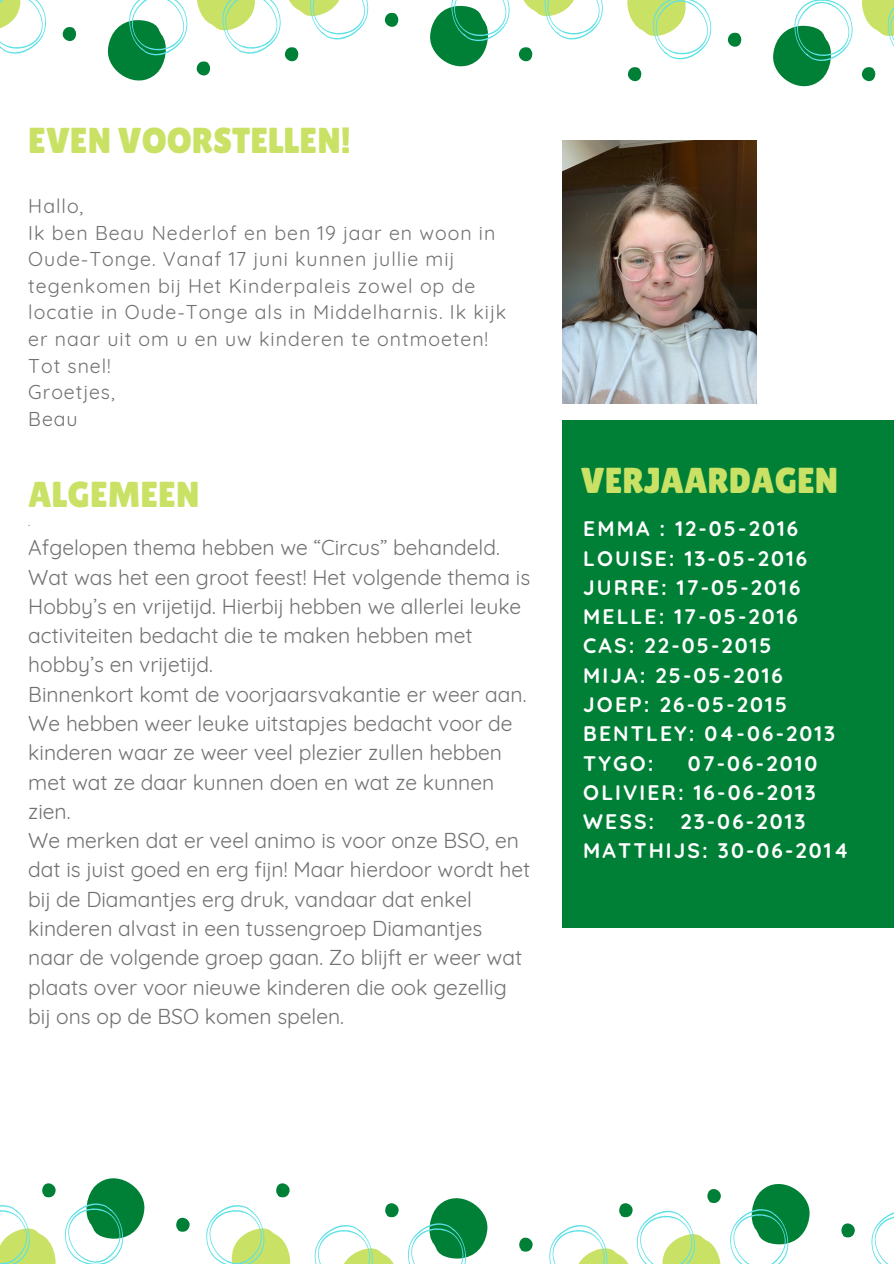
<style>
.page{position:relative;width:894px;height:1264px;background:#fff}
.page>*{position:absolute;margin:0;border:0;box-sizing:border-box;transform-origin:0 0}
.t1{font:36px "Lilita One";color:#c9e265}
.t2{font:21px/29.2px "Quicksand";color:#717171}
.t3{font:700 21px "Quicksand";letter-spacing:.1em;color:#fff}
.t4{font:19.5px/26.5px "Quicksand";letter-spacing:.05em;color:#717171}
.t5{font:12.3px "Quicksand";color:#717171}
</style>
<div class="page">
<svg style="left:0;top:0;width:46px;height:54px"></svg>
<svg style="left:62px;top:27px;width:15px;height:14px"></svg>
<svg style="left:107px;top:0;width:262px;height:80px"></svg>
<svg style="left:384px;top:12px;width:15px;height:15px"></svg>
<svg style="left:430px;top:0;width:173px;height:66px"></svg>
<svg style="left:627px;top:67px;width:15px;height:15px"></svg>
<svg style="left:627px;top:0;width:84px;height:60px"></svg>
<svg style="left:727px;top:32px;width:15px;height:15px"></svg>
<svg style="left:861px;top:67px;width:15px;height:15px"></svg>
<svg style="left:773px;top:0;width:79px;height:86px"></svg>
<svg style="left:862px;top:0;width:31px;height:45px"></svg>
<svg style="left:871px;top:1212px;width:22px;height:51px"></svg>
<svg style="left:841px;top:1223px;width:13px;height:14px"></svg>
<svg style="left:730px;top:1184px;width:80px;height:79px"></svg>
<svg style="left:549px;top:1189px;width:172px;height:74px"></svg>
<svg style="left:519px;top:1237px;width:14px;height:14px"></svg>
<svg style="left:385px;top:1203px;width:14px;height:14px"></svg>
<svg style="left:408px;top:1198px;width:80px;height:65px"></svg>
<svg style="left:314px;top:1225px;width:79px;height:38px"></svg>
<svg style="left:276px;top:1183px;width:14px;height:14px"></svg>
<svg style="left:206px;top:1205px;width:85px;height:58px"></svg>
<svg style="left:176px;top:1217px;width:14px;height:15px"></svg>
<svg style="left:0;top:1178px;width:145px;height:85px"></svg>
<div style="left:562px;top:420px;width:331px;height:507px;background:#008037"></div>
<img style="left:562px;top:141px;width:194px;height:262px">
<p class="t1" style="left:28px;top:119px;width:324px">EVEN VOORSTELLEN!</p>
<p class="t4" style="left:28px;top:192px;width:57px">Hallo,</p>
<p class="t4" style="left:28px;top:219px;width:479px">Ik ben Beau Nederlof en ben 19 jaar en woon in Oude-Tonge. Vanaf 17 juni kunnen jullie mij tegenkomen bij Het Kinderpaleis zowel op de locatie in Oude-Tonge als in Middelharnis. Ik kijk er naar uit om u en uw kinderen te ontmoeten!</p>
<p class="t4" style="left:28px;top:352px;width:84px">Tot snel!</p>
<p class="t4" style="left:28px;top:378px;width:88px">Groetjes,</p>
<p class="t4" style="left:28px;top:405px;width:51px">Beau</p>
<p class="t1" style="left:28px;top:474px;width:172px">ALGEMEEN</p>
<p class="t1" style="left:580px;top:460px;width:259px">VERJAARDAGEN</p>
<p class="t5" style="left:28px;top:514px;width:4px">.</p>
<p class="t3" style="left:583px;top:515px;width:216px">EMMA : 12-05-2016</p>
<p class="t3" style="left:583px;top:544px;width:225px">LOUISE: 13-05-2016</p>
<p class="t3" style="left:583px;top:574px;width:219px">JURRE: 17-05-2016</p>
<p class="t3" style="left:583px;top:603px;width:216px">MELLE: 17-05-2016</p>
<p class="t3" style="left:583px;top:632px;width:190px">CAS: 22-05-2015</p>
<p class="t3" style="left:583px;top:661px;width:201px">MIJA: 25-05-2016</p>
<p class="t3" style="left:583px;top:691px;width:205px">JOEP: 26-05-2015</p>
<p class="t3" style="left:583px;top:720px;width:253px">BENTLEY: 04-06-2013</p>
<p class="t3" style="left:583px;top:749px;width:72px">TYGO:</p>
<p class="t3" style="left:687px;top:749px;width:131px">07-06-2010</p>
<p class="t3" style="left:583px;top:778px;width:234px">OLIVIER: 16-06-2013</p>
<p class="t3" style="left:583px;top:808px;width:224px">WESS: 23-06-2013</p>
<p class="t3" style="left:583px;top:837px;width:267px">MATTHIJS: 30-06-2014</p>
<p class="t2" style="left:28px;top:532px;width:503px">Afgelopen thema hebben we “Circus” behandeld.<br>Wat was het een groot feest! Het volgende thema is Hobby’s en vrijetijd. Hierbij hebben we allerlei leuke activiteiten bedacht die te maken hebben met hobby’s en vrijetijd.</p>
<p class="t2" style="left:28px;top:679px;width:499px">Binnenkort komt de voorjaarsvakantie er weer aan.<br>We hebben weer leuke uitstapjes bedacht voor de kinderen waar ze weer veel plezier zullen hebben met wat ze daar kunnen doen en wat ze kunnen zien.</p>
<p class="t2" style="left:28px;top:825px;width:503px">We merken dat er veel animo is voor onze BSO, en dat is juist goed en erg fijn! Maar hierdoor wordt het bij de Diamantjes erg druk, vandaar dat enkel kinderen alvast in een tussengroep Diamantjes naar de volgende groep gaan. Zo blijft er weer wat plaats over voor nieuwe kinderen die ook gezellig bij ons op de BSO komen spelen.</p>
</div>
